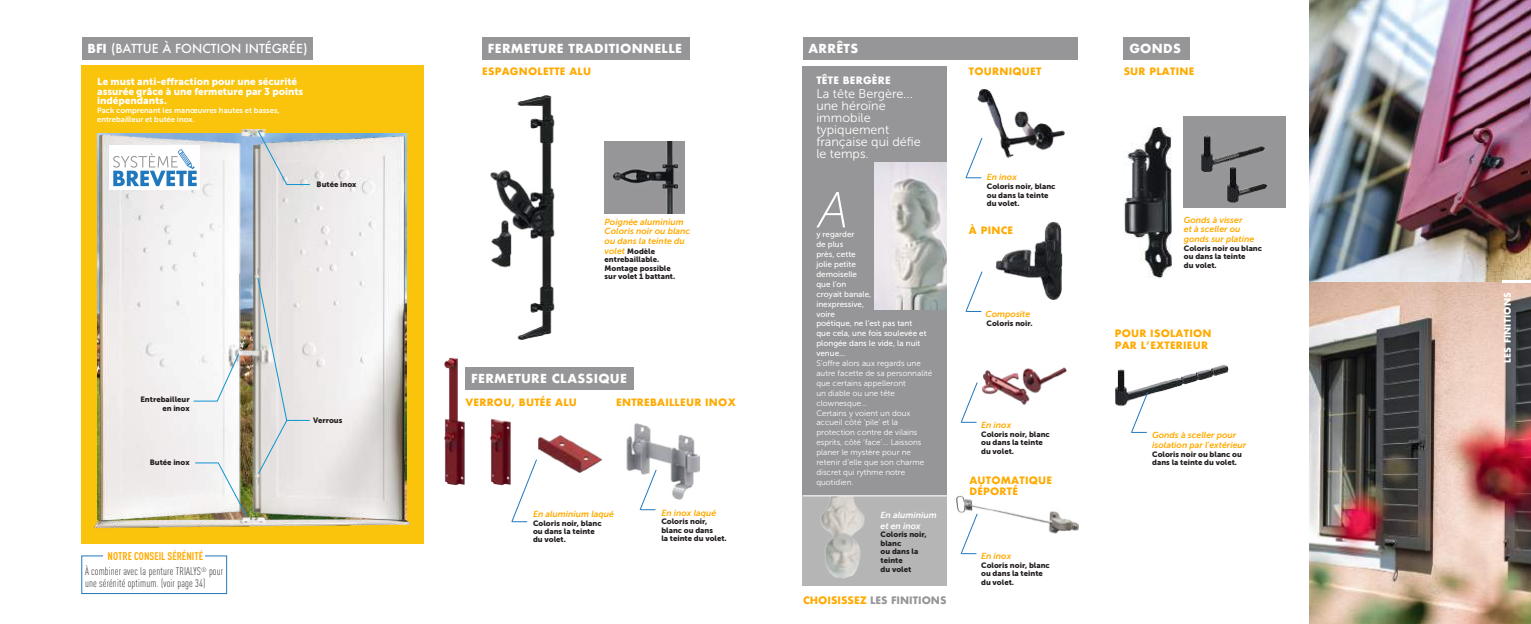
<style>
.page{position:relative;width:1531px;height:624px;background:#fff}
.page>*{position:absolute;margin:0;border:0;box-sizing:border-box;transform-origin:0 0}
.t1{font:italic 50.5px "Museo Sans 100";color:#fff}
.t2{font:12.6px/12px "Museo Sans 300";color:#fff}
.t3{font:700 12.1px "Futura";letter-spacing:.025em;color:#fff}
.t4{font:500 12.1px "Futura";color:#fff}
.t5{font:300 11px/12px "DIN Cond";letter-spacing:.01em;color:#241f1f}
.t6{font:700 11px "DIN Cond";color:#fa0}
.t7{font:10px/9.7px "Museo Sans 900";color:#fff}
.t8{font:700 10px "Futura";color:#969698}
.t9{font:700 9.9px/11.9px "Futura";letter-spacing:.025em;color:#fa0}
.t10{font:700 9.9px "Futura";letter-spacing:.025em;color:#fff}
.t11{font:700 8.9px "Futura";letter-spacing:.025em;color:#fff}
.t12{font:italic 8.7px/9.6px "Museo Sans 700";color:#fa0}
.t13{font:italic 8.7px/10.7px "Museo Sans 700";color:#fff}
.t14{font:8.1px/9.9px "Museo Sans 300";color:#fff}
.t15{font:8.1px/9.9px "Museo Sans 500";color:#fff}
.t16{font:7.7px/8.5px "Museo Sans 900";color:#241f1f}
.t17{font:7.7px/8.6px "Museo Sans 700";color:#fff}
.s1{font-weight:700}
.s2{font-family:"Museo Sans 700";font-style:italic;font-size:8.7px;color:#fa0}
.s3{color:#fa0}
</style>
<div class="page">
<div style="left:81px;top:66px;width:343px;height:478px;background:#f9c40b"></div>
<img style="left:1310px;top:0;width:221px;height:624px">
<div style="left:482px;top:37px;width:208px;height:23px;background:#969698"></div>
<div style="left:604px;top:141px;width:80px;height:73px;background:#969698"></div>
<img style="left:613px;top:141px;width:65px;height:73px">
<img style="left:490px;top:95px;width:65px;height:245px">
<svg style="left:511px;top:498px;width:17px;height:25px"></svg>
<img style="left:539px;top:435px;width:63px;height:38px">
<div style="left:82px;top:37px;width:230px;height:23px;background:#969698"></div>
<div style="left:465px;top:367px;width:169px;height:23px;background:#969698"></div>
<img style="left:95px;top:129px;width:315px;height:400px">
<div style="left:1123px;top:37px;width:67px;height:23px;background:#969698"></div>
<img style="left:1123px;top:127px;width:49px;height:152px">
<img style="left:1115px;top:364px;width:114px;height:43px">
<div style="left:1184px;top:116px;width:102px;height:92px;background:#969698"></div>
<img style="left:1227px;top:171px;width:41px;height:32px">
<img style="left:1201px;top:135px;width:64px;height:36px">
<svg style="left:1130px;top:391px;width:19px;height:42px"></svg>
<img style="left:982px;top:367px;width:85px;height:38px">
<svg style="left:960px;top:382px;width:18px;height:41px"></svg>
<svg style="left:960px;top:549px;width:17px;height:6px"></svg>
<svg style="left:965px;top:271px;width:18px;height:41px"></svg>
<svg style="left:965px;top:157px;width:17px;height:22px"></svg>
<img style="left:974px;top:89px;width:91px;height:69px">
<img style="left:995px;top:221px;width:68px;height:79px">
<div style="left:803px;top:66px;width:144px;height:429px;background:#969698"></div>
<div style="left:803px;top:495px;width:144px;height:90px;background:#b5b5b6"></div>
<div style="left:803px;top:37px;width:274px;height:23px;background:#969698"></div>
<img style="left:803px;top:496px;width:94px;height:82px">
<img style="left:875px;top:162px;width:72px;height:147px">
<hr style="left:803px;top:495px;width:144px;height:1px;background:#fff">
<img style="left:956px;top:495px;width:123px;height:54px">
<img style="left:493px;top:419px;width:46px;height:79px">
<img style="left:444px;top:357px;width:49px;height:129px">
<svg style="left:193px;top:352px;width:47px;height:50px;background:#ebf0f1"></svg>
<svg style="left:194px;top:462px;width:54px;height:55px;background:#d2d3ca"></svg>
<svg style="left:257px;top:130px;width:54px;height:55px;background:#cad0cf"></svg>
<svg style="left:639px;top:499px;width:17px;height:12px"></svg>
<img style="left:626px;top:423px;width:74px;height:76px">
<div style="left:110px;top:146px;width:90px;height:44px;background:#fff"></div>
<svg style="left:113px;top:149px;width:84px;height:37px"></svg>
<svg style="left:257px;top:276px;width:54px;height:199px;background:#dfdede"></svg>
<div style="left:81px;top:555px;width:146px;height:39px;border:1px solid #2278bd"></div>
<div style="left:103px;top:549px;width:102px;height:13px;background:#fff"></div>
<hr style="left:1503px;top:280px;width:28px;height:3px;background:#fff">
<h3 class="t4" style="left:88px;top:40px;width:221px"><span class="s1">BFI</span> (BATTUE À FONCTION INTÉGRÉE)</h3>
<p class="t7" style="left:97px;top:76px;width:208px">Le must anti-effraction pour une sécurité assurée grâce à une fermeture par 3 points indépendants.</p>
<p class="t17" style="left:97px;top:106px;width:184px">Pack comprenant les manœuvres hautes et basses, entrebailleur et butée inox.</p>
<p class="t16" style="left:317px;top:180px;width:41px">Butée inox</p>
<p class="t16" style="left:140px;top:395px;width:51px;text-align:right">Entrebailleur en inox</p>
<p class="t16" style="left:150px;top:458px;width:41px">Butée inox</p>
<h3 class="t6" style="left:108px;top:549px;width:97px">NOTRE CONSEIL SÉRÉNITÉ</h3>
<h3 class="t5" style="left:85px;top:565px;width:140px">À combiner avec la penture TRIALYS<sup>®</sup> pour une sérénité optimum. (voir page 34)</h3>
<p class="t16" style="left:313px;top:415px;width:31px">Verrous</p>
<h3 class="t3" style="left:488px;top:39px;width:196px">FERMETURE TRADITIONNELLE</h3>
<p class="t9" style="left:482px;top:65px;width:111px">ESPAGNOLETTE ALU</p>
<p class="t12" style="left:604px;top:217px;width:87px">Poignée aluminium<br>Coloris noir ou blanc ou dans la teinte du</p>
<p class="t16" style="left:604px;top:247px;width:72px"><span class="s2">volet</span> Modèle entrebaillable.<br>Montage possible sur volet 1 battant.</p>
<h3 class="t3" style="left:471px;top:370px;width:157px">FERMETURE CLASSIQUE</h3>
<p class="t9" style="left:465px;top:396px;width:113px">VERROU, BUTÉE ALU</p>
<p class="t9" style="left:616px;top:396px;width:121px">ENTREBAILLEUR INOX</p>
<p class="t12" style="left:533px;top:509px;width:82px">En aluminium laqué</p>
<p class="t16" style="left:533px;top:518px;width:70px">Coloris noir, blanc ou dans la teinte du volet.</p>
<p class="t12" style="left:661px;top:508px;width:56px">En inox laqué</p>
<p class="t16" style="left:661px;top:517px;width:67px">Coloris noir, blanc ou dans<br>la teinte du volet.</p>
<h3 class="t3" style="left:808px;top:39px;width:51px">ARRÊTS</h3>
<p class="t10" style="left:816px;top:73px;width:76px">TÊTE BERGÈRE</p>
<h2 class="t2" style="left:816px;top:88px;width:106px">La tête Bergère... une héroïne immobile typiquement française qui défie le temps.</h2>
<h1 class="t1" style="left:818px;top:183px;width:32px">A</h1>
<p class="t15" style="left:816px;top:239px;width:112px">de plus<br>près, cette<br>jolie petite<br>demoiselle<br>que l’on<br>croyait banale,<br>inexpressive,<br>voire<br>poétique, ne l’est pas tant que cela, une fois soulevée et plongée dans le vide, la nuit venue...</p>
<p class="t14" style="left:816px;top:358px;width:117px">S’offre alors aux regards une autre facette de sa personnalité que certains appelleront<br>un diable ou une tête clownesque...<br>Certains y voient un doux accueil côté ‘pile’ et la protection contre de vilains esprits, côté ‘face’... Laissons planer le mystère pour ne retenir d’elle que son charme discret qui rythme notre quotidien.</p>
<p class="t15" style="left:816px;top:229px;width:40px">y regarder</p>
<p class="t13" style="left:880px;top:509px;width:58px">En aluminium et en inox</p>
<p class="t16" style="left:880px;top:530px;width:48px">Coloris noir, blanc<br>ou dans la teinte<br>du volet</p>
<p class="t8" style="left:803px;top:593px;width:145px"><span class="s3">CHOISISSEZ</span> LES FINITIONS</p>
<p class="t9" style="left:969px;top:65px;width:74px">TOURNIQUET</p>
<p class="t12" style="left:987px;top:172px;width:32px">En inox</p>
<p class="t16" style="left:987px;top:182px;width:70px">Coloris noir, blanc ou dans la teinte du volet.</p>
<p class="t9" style="left:969px;top:224px;width:46px">À PINCE</p>
<p class="t12" style="left:985px;top:309px;width:46px">Composite</p>
<p class="t16" style="left:986px;top:318px;width:48px">Coloris noir.</p>
<p class="t12" style="left:981px;top:420px;width:32px">En inox</p>
<p class="t16" style="left:981px;top:429px;width:70px">Coloris noir, blanc ou dans la teinte du volet.</p>
<p class="t9" style="left:969px;top:475px;width:84px;line-height:11px">AUTOMATIQUE<br>DÉPORTÉ</p>
<p class="t12" style="left:981px;top:551px;width:32px">En inox</p>
<p class="t16" style="left:981px;top:561px;width:70px">Coloris noir, blanc ou dans la teinte du volet.</p>
<h3 class="t3" style="left:1129px;top:39px;width:53px">GONDS</h3>
<p class="t9" style="left:1123px;top:65px;width:72px">SUR PLATINE</p>
<p class="t12" style="left:1184px;top:215px;width:72px">Gonds à visser<br>et à sceller ou gonds sur platine</p>
<p class="t16" style="left:1184px;top:244px;width:80px">Coloris noir ou blanc ou dans la teinte<br>du volet.</p>
<p class="t9" style="left:1115px;top:327px;width:98px">POUR ISOLATION<br>PAR L’EXTERIEUR</p>
<p class="t12" style="left:1152px;top:430px;width:96px">Gonds à sceller pour isolation par l'extérieur</p>
<p class="t16" style="left:1152px;top:450px;width:91px">Coloris noir ou blanc ou dans la teinte du volet.</p>
<p class="t11" style="left:1501px;top:363px;width:72px;rotate:-90deg">LES FINITIONS</p>
</div>
